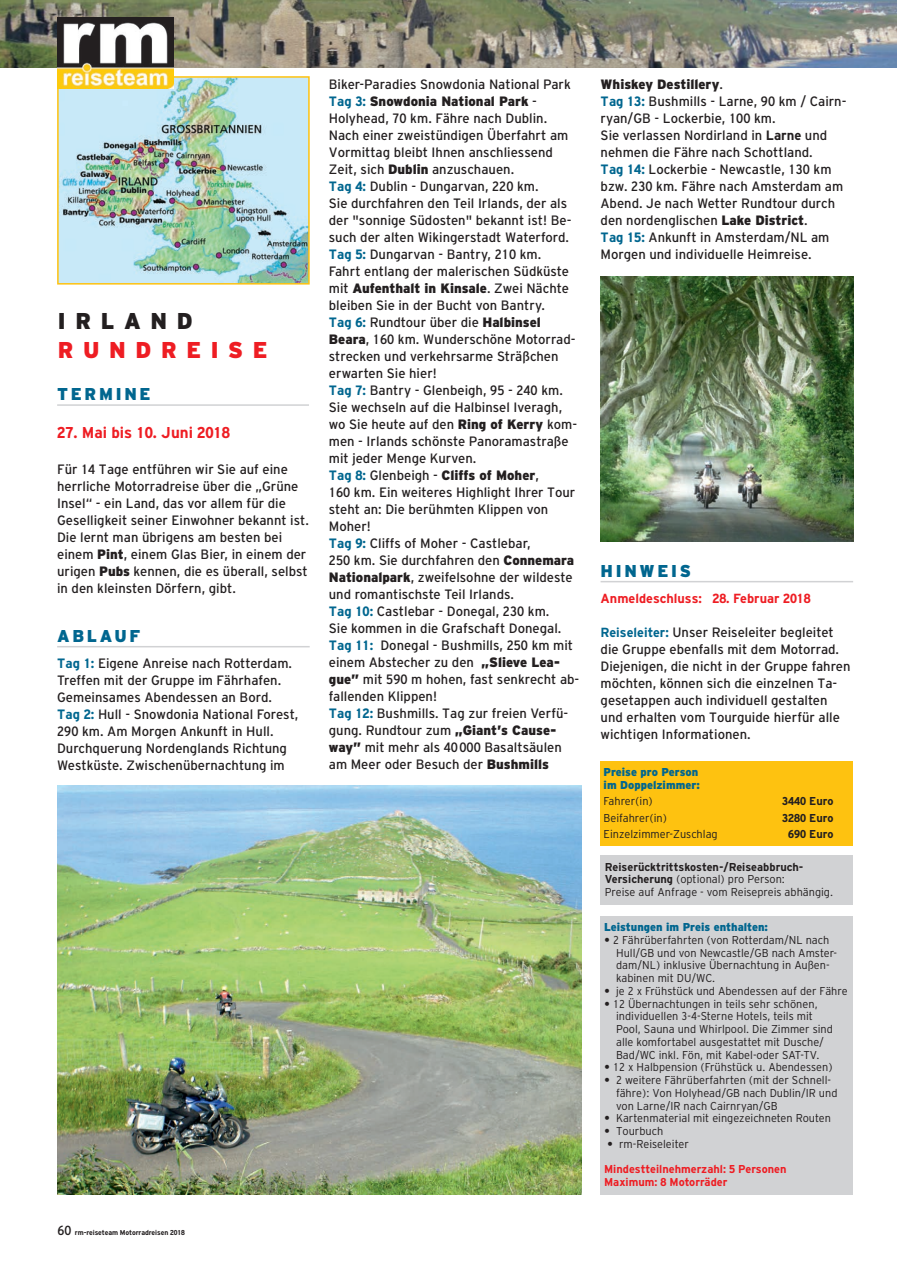
<style>
.page{position:relative;width:901px;height:1273px;background:#fff}
.page>*{position:absolute;margin:0;border:0;box-sizing:border-box;transform-origin:0 0}
.t1{font:900 24px "F Interstate CE";letter-spacing:.4em;color:#ee1d23}
.t2{font:900 24px "F Interstate CE";letter-spacing:.4em;color:#231f20}
.t3{font:900 18px "F Interstate CE";letter-spacing:.15em;color:#01668f}
.t4{font:700 16.5px "F Interstate CE";color:#ee1d23}
.t5{font:14.25px/17px "F Interstate CE";color:#231f20}
.t6{font:700 13.8px "F Interstate CE";color:#ee1d23}
.t7{font:300 12px/12.8px "F Interstate CE";color:#231f20}
.t8{font:900 12px/12.8px "F Interstate CE";color:#01668f}
.t9{font:700 12px/12.8px "F Interstate CE";color:#ee1d23}
.t10{font:700 12px "F Interstate CE";color:#231f20}
.t11{font:700 7.5px "F Interstate CE";letter-spacing:-.01em;color:#231f20}
.s1{font-weight:900}
.s2{font-weight:700;color:#01668f}
.s3{font-weight:400;font-size:13.8px}
.s4{font-weight:700}
.s5{font-weight:700;font-size:13.8px;color:#01668f}
</style>
<div class="page">
<img style="left:0;top:0;width:895px;height:68px">
<div style="left:600px;top:855px;width:252px;height:50px;background:#d1d2d4"></div>
<div style="left:600px;top:916px;width:252px;height:278px;background:#d1d2d4"></div>
<hr style="left:600px;top:581px;width:252px;height:1px;background:#d1d2d4">
<div style="left:600px;top:761px;width:252px;height:85px;background:#fec210"></div>
<img style="left:60px;top:79px;width:246px;height:203px">
<div style="left:57px;top:76px;width:252px;height:209px;border:2px solid #fec210"></div>
<img style="left:57px;top:17px;width:117px;height:71px">
<hr style="left:57px;top:404px;width:252px;height:2px;background:#d1d2d4">
<img style="left:57px;top:785px;width:524px;height:409px">
<hr style="left:57px;top:646px;width:252px;height:1px;background:#d1d2d4">
<img style="left:600px;top:276px;width:252px;height:266px">
<h1 class="t2" style="left:58px;top:312px;width:136px">IRLAND</h1>
<h1 class="t1" style="left:58px;top:341px;width:211px">RUNDREISE</h1>
<p class="t3" style="left:57px;top:388px;width:95px">TERMINE</p>
<p class="t4" style="left:57px;top:427px;width:174px">27. Mai bis 10. Juni 2018</p>
<p class="t5" style="left:57px;top:461px;width:253px">Für 14 Tage entführen wir Sie auf eine herrliche Motorradreise über die „Grüne Insel“ - ein Land, das vor allem für die Geselligkeit seiner Einwohner bekannt ist.<br>Die lernt man übrigens am besten bei einem <span class="s1">Pint</span>, einem Glas Bier, in einem der urigen <span class="s1">Pubs</span> kennen, die es überall, selbst in den kleinsten Dörfern, gibt.</p>
<p class="t3" style="left:57px;top:629px;width:85px">ABLAUF</p>
<p class="t5" style="left:57px;top:656px;width:243px"><span class="s2">Tag 1:</span> Eigene Anreise nach Rotterdam.<br>Treffen mit der Gruppe im Fährhafen.<br>Gemeinsames Abendessen an Bord.<br><span class="s2">Tag 2:</span> Hull - Snowdonia National Forest, 290 km. Am Morgen Ankunft in Hull.<br>Durchquerung Nordenglands Richtung Westküste. Zwischenübernachtung im</p>
<p class="t5" style="left:328px;top:77px;width:252px">Biker-Paradies Snowdonia National Park <span class="s2">Tag 3:</span> <span class="s1">Snowdonia National Park</span> - Holyhead, 70 km. Fähre nach Dublin.<br>Nach einer zweistündigen Überfahrt am Vormittag bleibt Ihnen anschliessend Zeit, sich <span class="s1">Dublin</span> anzuschauen.<br><span class="s2">Tag 4:</span> Dublin - Dungarvan, 220 km.<br>Sie durchfahren den Teil Irlands, der als der "sonnige Südosten" bekannt ist! Be&shy;such der alten Wikingerstadt Waterford.<br><span class="s2">Tag 5:</span> Dungarvan - Bantry, 210 km.<br>Fahrt entlang der malerischen Südküste mit <span class="s1">Aufenthalt in Kinsale</span>. Zwei Nächte bleiben Sie in der Bucht von Bantry.<br><span class="s2">Tag 6:</span> Rundtour über die <span class="s1">Halbinsel Beara</span>, 160 km. Wunderschöne Motorrad&shy;strecken und verkehrsarme Sträßchen erwarten Sie hier!<br><span class="s2">Tag 7:</span> Bantry - Glenbeigh, 95 - 240 km.<br>Sie wechseln auf die Halbinsel Iveragh, wo Sie heute auf den <span class="s1">Ring of Kerry</span> kom&shy;men - Irlands schönste Panoramastraße mit jeder Menge Kurven.<br><span class="s2">Tag 8:</span> Glenbeigh - <span class="s1">Cliffs of Moher</span>,<br>160 km. Ein weiteres Highlight Ihrer Tour steht an: Die berühmten Klippen von Moher!<br><span class="s2">Tag 9:</span> Cliffs of Moher - Castlebar,<br>250 km. Sie durchfahren den <span class="s1">Connemara Nationalpark</span>, zweifelsohne der wildeste und romantischste Teil Irlands.<br><span class="s2">Tag 10:</span> Castlebar - Donegal, 230 km.<br>Sie kommen in die Grafschaft Donegal.<br><span class="s2">Tag 11:</span> Donegal - Bushmills, 250 km mit einem Abstecher zu den <span class="s1">„Slieve Lea&shy;gue”</span> mit 590 m hohen, fast senkrecht ab&shy;fallenden Klippen!<br><span class="s2">Tag 12:</span> Bushmills. Tag zur freien Verfü&shy;gung. Rundtour zum <span class="s1">„Giant’s Cause&shy;way”</span> mit mehr als 40000 Basaltsäulen am Meer oder Besuch der <span class="s1">Bushmills</span></p>
<p class="t11" style="left:57px;top:1229px;width:129px"><span class="s3">60</span> rm-reiseteam Motorradreisen 2018</p>
<p class="t5" style="left:600px;top:77px;width:247px"><span class="s1">Whiskey Destillery</span>.<br><span class="s2">Tag 13:</span> Bushmills - Larne, 90 km / Cairn&shy;ryan/GB - Lockerbie, 100 km.<br>Sie verlassen Nordirland in <span class="s4">Larne</span> und nehmen die Fähre nach Schottland.<br><span class="s2">Tag 14:</span> Lockerbie - Newcastle, 130 km bzw. 230 km. Fähre nach Amsterdam am Abend. Je nach Wetter Rundtour durch den nordenglischen <span class="s1">Lake District</span>.<br><span class="s2">Tag 15:</span> Ankunft in Amsterdam/NL am Morgen und individuelle Heimreise.</p>
<p class="t3" style="left:600px;top:564px;width:92px">HINWEIS</p>
<p class="t6" style="left:600px;top:594px;width:212px">Anmeldeschluss: 28. Februar 2018</p>
<p class="t5" style="left:600px;top:625px;width:251px"><span class="s5">Reiseleiter:</span> Unser Reiseleiter begleitet die Gruppe ebenfalls mit dem Motorrad.<br>Diejenigen, die nicht in der Gruppe fahren möchten, können sich die einzelnen Ta&shy;gesetappen auch individuell gestalten und erhalten vom Tourguide hierfür alle wichtigen Informationen.</p>
<p class="t8" style="left:603px;top:766px;width:98px">Preise pro Person im Doppelzimmer:</p>
<p class="t7" style="left:603px;top:796px;width:51px">Fahrer(in)</p>
<p class="t10" style="left:781px;top:797px;width:53px">3440 Euro</p>
<p class="t7" style="left:603px;top:812px;width:65px">Beifahrer(in)</p>
<p class="t10" style="left:781px;top:813px;width:53px">3280 Euro</p>
<p class="t7" style="left:603px;top:829px;width:115px">Einzelzimmer-Zuschlag</p>
<p class="t10" style="left:787px;top:830px;width:47px">690 Euro</p>
<p class="t7" style="left:604px;top:861px;width:229px"><span class="s4">Reiserücktrittskosten-/Reiseabbruch-<br>Versicherung</span> (optional) pro Person:<br>Preise auf Anfrage - vom Reisepreis abhängig.</p>
<p class="t8" style="left:603px;top:922px;width:165px">Leistungen im Preis enthalten:</p>
<p class="t7" style="left:615px;top:934px;width:222px;text-indent:-12px">• 2 Fährüberfahrten (von Rotterdam/NL nach Hull/GB und von Newcastle/GB nach Amster&shy;dam/NL) inklusive Übernachtung in Außen&shy;kabinen mit DU/WC.</p>
<p class="t7" style="left:603px;top:985px;width:245px">• je 2 x Frühstück und Abendessen auf der Fähre</p>
<p class="t7" style="left:615px;top:998px;width:218px;text-indent:-12px">• 12 Übernachtungen in teils sehr schönen, individuellen 3-4-Sterne Hotels, teils mit Pool, Sauna und Whirlpool. Die Zimmer sind alle komfortabel ausgestattet mit Dusche/ Bad/WC inkl. Fön, mit Kabel-oder SAT-TV.</p>
<p class="t7" style="left:603px;top:1062px;width:230px">• 12 x Halbpension (Frühstück u. Abendessen)</p>
<p class="t7" style="left:615px;top:1075px;width:223px;text-indent:-12px">• 2 weitere Fährüberfahrten (mit der Schnell&shy;fähre): Von Holyhead/GB nach Dublin/IR und von Larne/IR nach Cairnryan/GB</p>
<p class="t7" style="left:603px;top:1113px;width:228px">• Kartenmaterial mit eingezeichneten Routen</p>
<p class="t7" style="left:603px;top:1126px;width:61px">• Tourbuch</p>
<p class="t7" style="left:606px;top:1138px;width:83px">• rm-Reiseleiter</p>
<p class="t9" style="left:603px;top:1164px;width:184px">Mindestteilnehmerzahl: 5 Personen<br>Maximum: 8 Motorräder</p>
</div>
